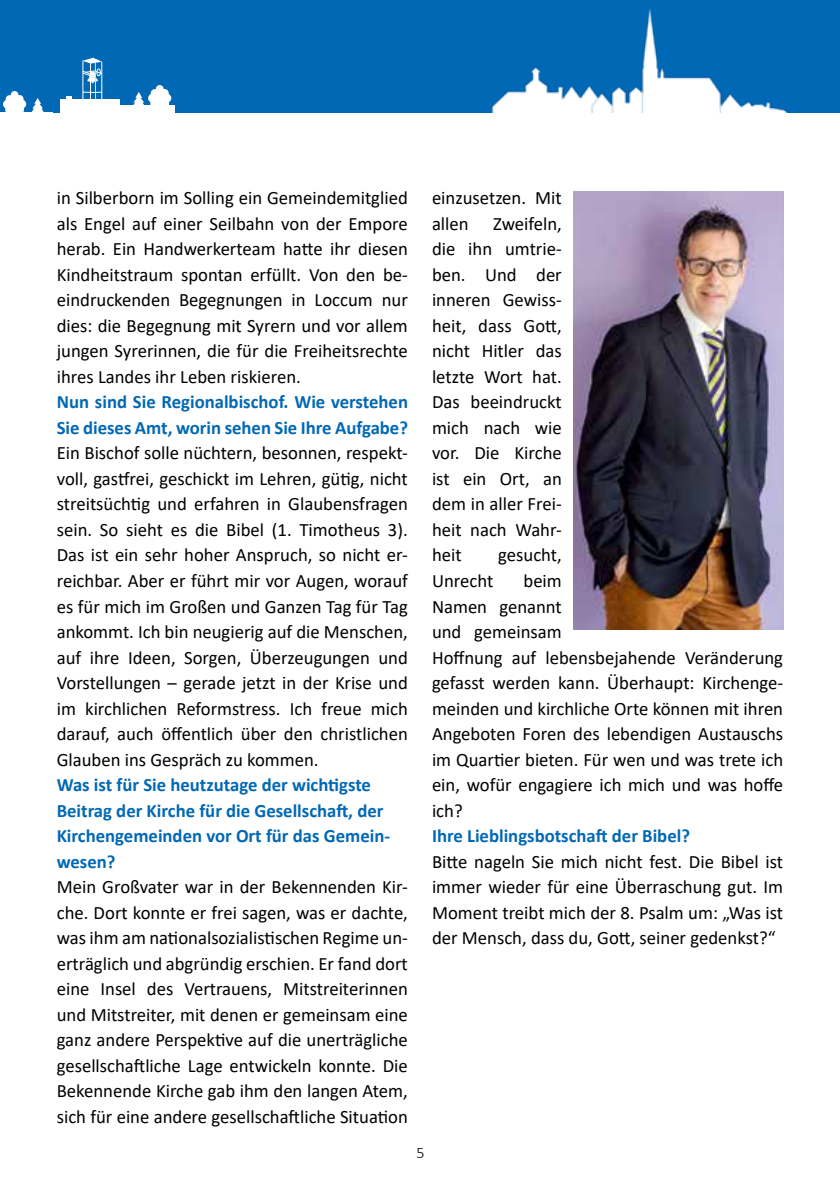
<style>
.page{position:relative;width:840px;height:1191px;background:#fff}
.page>*{position:absolute;margin:0;border:0;box-sizing:border-box;transform-origin:0 0}
.t1{font:18.8px/25.6px "Calibri";color:#000;text-align:justify}
.t2{font:700 18.8px/25.6px "Calibri";color:#0068b4}
.t3{font:300 16px "Calibri";color:#000}
</style>
<div class="page">
<div style="left:0;top:0;width:839px;height:112px;background:#0068b4"></div>
<hr style="left:101px;top:62px;width:1px;height:53px;background:#fff">
<hr style="left:82px;top:61px;width:1px;height:54px;background:#fff">
<svg style="left:82px;top:58px;width:21px;height:25px"></svg>
<hr style="left:90px;top:63px;width:1px;height:52px;background:#fff">
<hr style="left:95px;top:63px;width:1px;height:51px;background:#d3ddf2">
<svg style="left:82px;top:91px;width:21px;height:2px"></svg>
<div style="left:60px;top:100px;width:59px;height:21px;background:#fff"></div>
<div style="left:66px;top:96px;width:5px;height:13px;background:#fff"></div>
<div style="left:115px;top:105px;width:59px;height:13px;background:#fff"></div>
<svg style="left:133px;top:85px;width:38px;height:20px"></svg>
<svg style="left:3px;top:91px;width:41px;height:21px"></svg>
<img style="left:491px;top:7px;width:297px;height:105px">
<img style="left:573px;top:191px;width:209px;height:438px">
<p class="t1" style="left:57px;top:185px;width:352px">in Silberborn im Solling ein Gemeindemitglied als Engel auf einer Seilbahn von der Empore herab. Ein Handwerkerteam hatte ihr diesen Kindheitstraum spontan erfüllt. Von den be&shy;eindruckenden Begegnungen in Loccum nur dies: die Begegnung mit Syrern und vor allem jungen Syrerinnen, die für die Freiheitsrechte ihres Landes ihr Leben riskieren.</p>
<p class="t2" style="left:57px;top:389px;width:352px">Nun sind Sie Regionalbischof. Wie verstehen<br>Sie dieses Amt, worin sehen Sie Ihre Aufgabe?</p>
<p class="t1" style="left:57px;top:440px;width:352px">Ein Bischof solle nüchtern, besonnen, respekt&shy;voll, gastfrei, geschickt im Lehren, gütig, nicht streitsüchtig und erfahren in Glaubensfragen sein. So sieht es die Bibel (1. Timotheus 3).<br>Das ist ein sehr hoher Anspruch, so nicht er&shy;reichbar. Aber er führt mir vor Augen, worauf es für mich im Großen und Ganzen Tag für Tag ankommt. Ich bin neugierig auf die Menschen, auf ihre Ideen, Sorgen, Überzeugungen und Vorstellungen – gerade jetzt in der Krise und im kirchlichen Reformstress. Ich freue mich darauf, auch öffentlich über den christlichen Glauben ins Gespräch zu kommen.</p>
<p class="t2" style="left:57px;top:772px;width:335px">Was ist für Sie heutzutage der wichtigste Beitrag der Kirche für die Gesellschaft, der Kirchengemeinden vor Ort für das Gemein&shy;wesen?</p>
<p class="t1" style="left:57px;top:873px;width:352px">Mein Großvater war in der Bekennenden Kir&shy;che. Dort konnte er frei sagen, was er dachte, was ihm am nationalsozialistischen Regime un&shy;erträglich und abgründig erschien. Er fand dort eine Insel des Vertrauens, Mitstreiterinnen und Mitstreiter, mit denen er gemeinsam eine ganz andere Perspektive auf die unerträgliche gesellschaftliche Lage entwickeln konnte. Die Bekennende Kirche gab ihm den langen Atem, sich für eine andere gesellschaftliche Situation</p>
<p class="t1" style="left:432px;top:185px;width:131px">einzusetzen. Mit allen</p>
<p class="t1" style="left:432px;top:210px;width:131px;text-indent:61px">Zweifeln, die ihn umtrie&shy;ben. Und der inneren Gewiss&shy;heit, dass Gott, nicht Hitler das letzte Wort hat.<br>Das beeindruckt mich nach wie vor. Die Kirche ist ein Ort, an dem in aller Frei&shy;heit nach Wahr&shy;heit</p>
<p class="t1" style="left:498px;top:542px;width:65px">gesucht,</p>
<p class="t1" style="left:432px;top:567px;width:352px;text-align:left;text-indent:91px">beim<br>Namen genannt<br>und gemeinsam<br>Hoffnung auf lebensbejahende Veränderung gefasst werden kann. Überhaupt: Kirchenge&shy;meinden und kirchliche Orte können mit ihren<br>Angeboten Foren des lebendigen Austauschs im Quartier bieten. Für wen und was trete ich ein, wofür engagiere ich mich und was hoffe ich?</p>
<p class="t2" style="left:432px;top:823px;width:259px">Ihre Lieblingsbotschaft der Bibel?</p>
<p class="t1" style="left:432px;top:848px;width:352px">Bitte nageln Sie mich nicht fest. Die Bibel ist immer wieder für eine Überraschung gut. Im Moment treibt mich der 8. Psalm um: „Was ist der Mensch, dass du, Gott, seiner gedenkst?“</p>
<p class="t1" style="left:432px;top:567px;width:63px">Unrecht</p>
<p class="t3" style="left:416px;top:1142px;width:10px">5</p>
</div>
